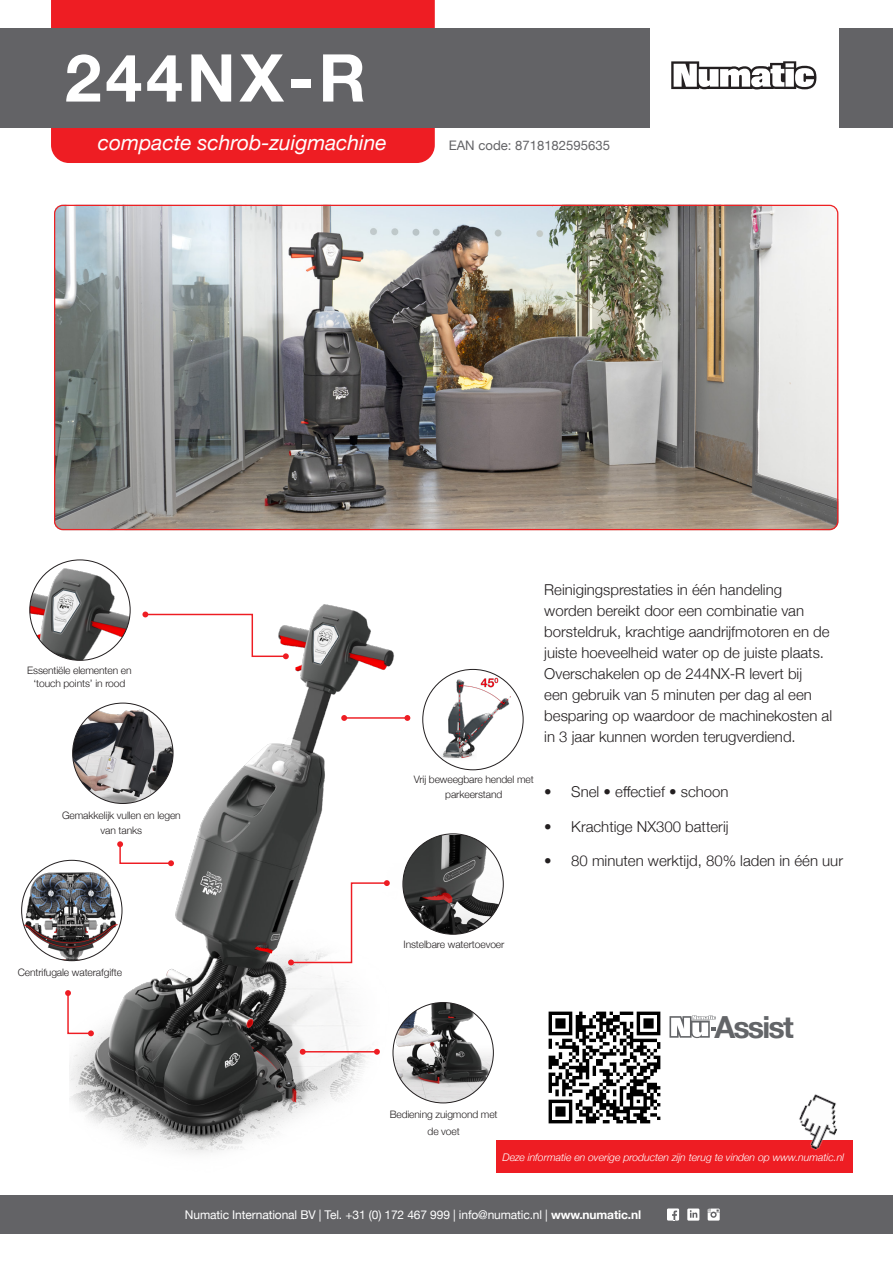
<style>
.page{position:relative;width:893px;height:1263px;background:#fff}
.page>*{position:absolute;margin:0;border:0;box-sizing:border-box;transform-origin:0 0}
.t1{font:700 66px "Helvetica Neue";letter-spacing:.06em;color:#fff}
.t2{font:700 30.45px "Helvetica Neue";letter-spacing:-.06em;color:#636568}
.t3{font:italic 21px "Helvetica Neue";color:#fff}
.t4{font:300 15px/21px "Helvetica Neue";color:#231f20}
.t5{font:13.2px "Helvetica Neue";color:#636366}
.t6{font:12px "Helvetica Neue";letter-spacing:-.01em;color:#fff}
.t7{font:italic 300 10.5px "Helvetica Neue";letter-spacing:-.005em;color:#fff}
.t8{font:300 10.2px/15px "Helvetica Neue";letter-spacing:-.01em;color:#231f20;text-align:center}
.s1{font-weight:700}
</style>
<div class="page">
<div style="left:496px;top:1140px;width:357px;height:33px;background:#ee1d23"></div>
<div style="left:0;top:1195px;width:893px;height:38px;background:#636366"></div>
<img style="left:799px;top:1094px;width:39px;height:56px">
<div style="left:51px;top:0;width:384px;height:163px;background:#ee1d23"></div>
<div style="left:0;top:28px;width:893px;height:100px;background:#636366"></div>
<div style="left:651px;top:0;width:188px;height:189px;background:#fff"></div>
<svg style="left:671px;top:61px;width:145px;height:28px"></svg>
<img style="left:69px;top:580px;width:344px;height:574px">
<img style="left:30px;top:560px;width:100px;height:100px;border-radius:50px">
<img style="left:55px;top:205px;width:783px;height:325px">
<svg style="left:142px;top:611px;width:147px;height:48px"></svg>
<img style="left:73px;top:703px;width:100px;height:100px;border-radius:50px">
<svg style="left:117px;top:841px;width:57px;height:25px"></svg>
<img style="left:22px;top:870px;width:100px;height:91px">
<svg style="left:65px;top:990px;width:29px;height:46px"></svg>
<img style="left:431px;top:675px;width:81px;height:85px">
<hr style="left:344px;top:717px;width:63px;height:2px;background:#ee1d23">
<svg style="left:341px;top:715px;width:6px;height:6px"></svg>
<svg style="left:404px;top:715px;width:6px;height:6px"></svg>
<img style="left:403px;top:835px;width:100px;height:99px">
<svg style="left:288px;top:880px;width:102px;height:85px"></svg>
<img style="left:393px;top:1002px;width:100px;height:101px;border-radius:50px">
<hr style="left:303px;top:1051px;width:74px;height:1px;background:#ee1d23">
<svg style="left:374px;top:1049px;width:6px;height:6px"></svg>
<svg style="left:300px;top:1049px;width:6px;height:6px"></svg>
<svg style="left:667px;top:1208px;width:12px;height:13px"></svg>
<svg style="left:687px;top:1208px;width:12px;height:12px"></svg>
<svg style="left:708px;top:1208px;width:12px;height:12px"></svg>
<img style="left:548px;top:1011px;width:113px;height:113px">
<svg style="left:669px;top:1015px;width:47px;height:23px"></svg>
<p class="t1" style="left:65px;top:26px;width:303px">244NX-R</p>
<p class="t3" style="left:98px;top:127px;width:290px">compacte schrob-zuigmachine</p>
<p class="t5" style="left:449px;top:136px;width:163px">EAN code: 8718182595635</p>
<p class="t8" style="left:27px;top:664px;width:106px;line-height:12.3px">Essentiële elementen en ‘touch points’ in rood</p>
<p class="t8" style="left:62px;top:807px;width:120px">Gemakkelijk vullen en legen van tanks</p>
<p class="t8" style="left:18px;top:964px;width:106px">Centrifugale waterafgifte</p>
<p class="t4" style="left:544px;top:578px;width:289px">Reinigingsprestaties in één handeling worden bereikt door een combinatie van borsteldruk, krachtige aandrijfmotoren en de juiste hoeveelheid water op de juiste plaats.<br>Overschakelen op de 244NX-R levert bij<br>een gebruik van 5 minuten per dag al een besparing op waardoor de machinekosten al in 3 jaar kunnen worden terugverdiend.</p>
<p class="t8" style="left:414px;top:771px;width:121px">Vrij beweegbare hendel met parkeerstand</p>
<p class="t4" style="left:544px;top:780px;width:186px">• Snel • effectief • schoon</p>
<p class="t4" style="left:544px;top:815px;width:186px">• Krachtige NX300 batterij</p>
<p class="t4" style="left:544px;top:849px;width:300px">• 80 minuten werktijd, 80% laden in één uur</p>
<p class="t8" style="left:404px;top:936px;width:102px">Instelbare watertoevoer</p>
<p class="t2" style="left:714px;top:1003px;width:81px">Assist</p>
<p class="t8" style="left:390px;top:1106px;width:109px;line-height:16.5px">Bediening zuigmond met de voet</p>
<p class="t7" style="left:503px;top:1148px;width:343px">Deze informatie en overige producten zijn terug te vinden op www.numatic.nl</p>
<p class="t6" style="left:185px;top:1205px;width:458px">Numatic International BV | Tel. +31 (0) 172 467 999 | info@numatic.nl | <span class="s1">www.numatic.nl</span></p>
</div>
